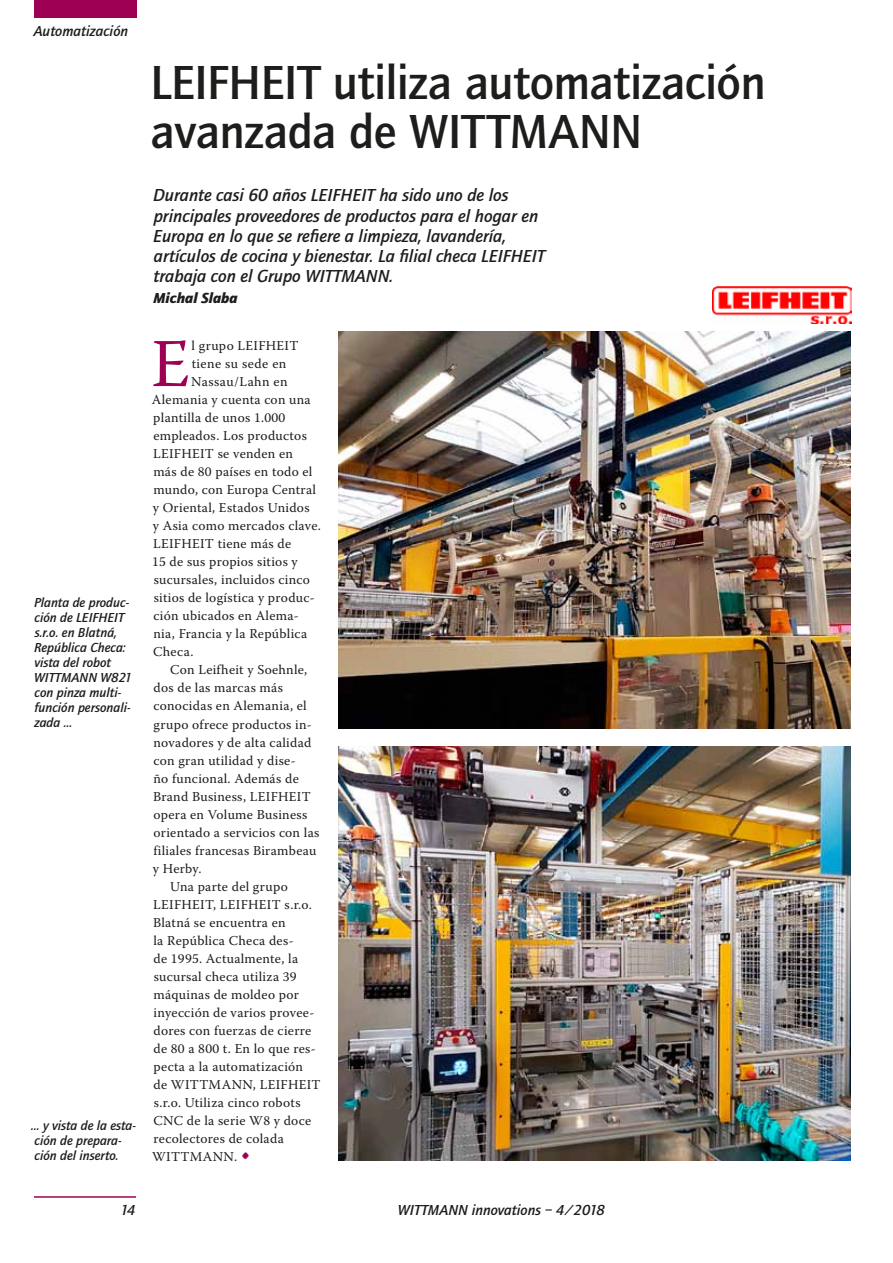
<style>
.page{position:relative;width:893px;height:1263px;background:#fff}
.page>*{position:absolute;margin:0;border:0;box-sizing:border-box;transform-origin:0 0}
.t1{font:68.25px "Warnock Pro";color:#9e0054}
.t2{font:500 49.5px/49.5px "Quay Sans";letter-spacing:-.01em;color:#1d1d1b}
.t3{font:italic 500 18px/20.2px "Quay Sans";color:#1d1d1b}
.t4{font:italic 500 15px "Quay Sans";color:#1d1d1b}
.t5{font:italic 900 15px "Quay Sans";color:#1d1d1b}
.t6{font:13.5px "Warnock Pro";letter-spacing:.02em;color:#1d1d1b}
.t7{font:italic 500 13.5px/15px "Quay Sans";color:#1d1d1b}
.s1{font-size:24px;color:#9e0054}
</style>
<div class="page">
<div style="left:34px;top:0;width:102px;height:18px;background:#9e0054"></div>
<hr style="left:34px;top:1196px;width:102px;height:2px;background:#9e0054">
<img style="left:712px;top:286px;width:139px;height:38px">
<img style="left:338px;top:746px;width:512px;height:415px">
<img style="left:338px;top:332px;width:512px;height:396px">
<p class="t4" style="left:34px;top:22px;width:96px">Automatización</p>
<p class="t7" style="left:34px;top:595px;width:100px">Planta de produc&shy;ción de LEIFHEIT s.r.o. en Blatná,<br>República Checa: vista del robot<br>WITTMANN W821 con pinza multi&shy;función personali&shy;zada …</p>
<p class="t7" style="left:31px;top:1118px;width:107px">… y vista de la esta&shy;ción de prepara&shy;ción del inserto.</p>
<h2 class="t2" style="left:150px;top:58px;width:617px">LEIFHEIT utiliza automatización avanzada de WITTMANN</h2>
<p class="t3" style="left:153px;top:185px;width:394px">Durante casi 60 años LEIFHEIT ha sido uno de los principales proveedores de productos para el hogar en Europa en lo que se refiere a limpieza, lavandería, artículos de cocina y bienestar. La filial checa LEIFHEIT trabaja con el Grupo WITTMANN.</p>
<p class="t5" style="left:154px;top:289px;width:86px">Michal Slaba</p>
<h1 class="t1" style="left:151px;top:323px;width:40px">E</h1>
<p class="t6" style="left:192px;top:337px;width:108px">l grupo LEIFHEIT</p>
<p class="t6" style="left:192px;top:355px;width:96px">tiene su sede en</p>
<p class="t6" style="left:191px;top:373px;width:98px">Nassau/Lahn en</p>
<p class="t6" style="left:152px;top:391px;width:160px">Alemania y cuenta con una</p>
<p class="t6" style="left:153px;top:409px;width:134px">plantilla de unos 1.000</p>
<p class="t6" style="left:153px;top:428px;width:155px">empleados. Los productos</p>
<p class="t6" style="left:153px;top:446px;width:141px">LEIFHEIT se venden en</p>
<p class="t6" style="left:153px;top:464px;width:161px">más de 80 países en todo el</p>
<p class="t6" style="left:153px;top:482px;width:164px">mundo, con Europa Central</p>
<p class="t6" style="left:153px;top:500px;width:158px">y Oriental, Estados Unidos</p>
<p class="t6" style="left:153px;top:518px;width:169px">y Asia como mercados clave.</p>
<p class="t6" style="left:153px;top:536px;width:140px">LEIFHEIT tiene más de</p>
<p class="t6" style="left:152px;top:554px;width:147px">15 de sus propios sitios y</p>
<p class="t6" style="left:154px;top:572px;width:158px">sucursales, incluidos cinco</p>
<p class="t6" style="left:154px;top:590px;width:162px">sitios de logística y produc-</p>
<p class="t6" style="left:153px;top:608px;width:147px">ción ubicados en Alema-</p>
<p class="t6" style="left:153px;top:626px;width:155px">nia, Francia y la República</p>
<p class="t6" style="left:153px;top:644px;width:42px">Checa.</p>
<p class="t6" style="left:170px;top:662px;width:139px">Con Leifheit y Soehnle,</p>
<p class="t6" style="left:153px;top:680px;width:131px">dos de las marcas más</p>
<p class="t6" style="left:153px;top:698px;width:155px">conocidas en Alemania, el</p>
<p class="t6" style="left:154px;top:716px;width:160px">grupo ofrece productos in-</p>
<p class="t6" style="left:153px;top:734px;width:160px">novadores y de alta calidad</p>
<p class="t6" style="left:153px;top:752px;width:144px">con gran utilidad y dise-</p>
<p class="t6" style="left:153px;top:770px;width:147px">ño funcional. Además de</p>
<p class="t6" style="left:153px;top:788px;width:159px">Brand Business, LEIFHEIT</p>
<p class="t6" style="left:153px;top:806px;width:155px">opera en Volume Business</p>
<p class="t6" style="left:153px;top:824px;width:168px">orientado a servicios con las</p>
<p class="t6" style="left:153px;top:842px;width:165px">filiales francesas Birambeau</p>
<p class="t6" style="left:153px;top:860px;width:50px">y Herby.</p>
<p class="t6" style="left:170px;top:878px;width:119px">Una parte del grupo</p>
<p class="t6" style="left:153px;top:896px;width:160px">LEIFHEIT, LEIFHEIT s.r.o.</p>
<p class="t6" style="left:153px;top:914px;width:134px">Blatná se encuentra en</p>
<p class="t6" style="left:153px;top:932px;width:142px">la República Checa des-</p>
<p class="t6" style="left:154px;top:950px;width:146px">de 1995. Actualmente, la</p>
<p class="t6" style="left:154px;top:968px;width:144px">sucursal checa utiliza 39</p>
<p class="t6" style="left:153px;top:986px;width:147px">máquinas de moldeo por</p>
<p class="t6" style="left:153px;top:1004px;width:162px">inyección de varios provee-</p>
<p class="t6" style="left:154px;top:1022px;width:159px">dores con fuerzas de cierre</p>
<p class="t6" style="left:154px;top:1040px;width:164px">de 80 a 800 t. En lo que res-</p>
<p class="t6" style="left:153px;top:1058px;width:151px">pecta a la automatización</p>
<p class="t6" style="left:154px;top:1076px;width:169px">de WITTMANN, LEIFHEIT</p>
<p class="t6" style="left:154px;top:1094px;width:148px">s.r.o. Utiliza cinco robots</p>
<p class="t6" style="left:153px;top:1112px;width:159px">CNC de la serie W8 y doce</p>
<p class="t6" style="left:153px;top:1130px;width:132px">recolectores de colada</p>
<p class="t6" style="left:152px;top:1148px;width:100px">WITTMANN. <span class="s1">•</span></p>
<p class="t4" style="left:120px;top:1201px;width:17px">14</p>
<p class="t4" style="left:398px;top:1201px;width:208px">WITTMANN innovations – 4/2018</p>
</div>
